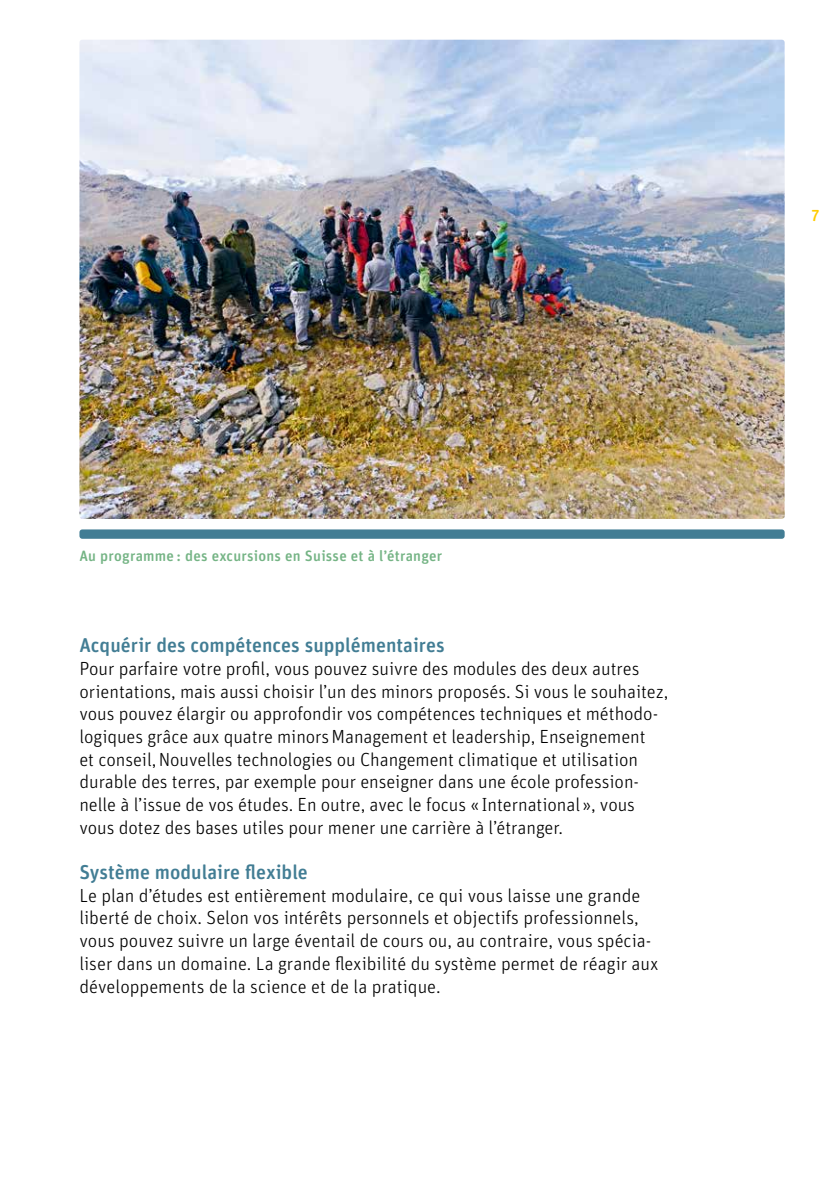
<style>
.page{position:relative;width:840px;height:1191px;background:#fff}
.page>*{position:absolute;margin:0;border:0;box-sizing:border-box;transform-origin:0 0}
.t1{font:500 20px "Unit Rounded Pro";color:#427d94}
.t2{font:300 19px/22.6px "Unit Rounded Pro";letter-spacing:-.005em;color:#000}
.t3{font:500 16px "Unit Rounded Pro";color:#fc0}
.t4{font:500 15px "Unit Rounded Pro";letter-spacing:.015em;color:#75b485}
</style>
<div class="page">
<div style="left:79px;top:529px;width:705px;height:10px;background:#427d94;border-radius:3px"></div>
<img style="left:79px;top:40px;width:705px;height:479px">
<p class="t4" style="left:79px;top:545px;width:364px">Au programme : des excursions en Suisse et à l’étranger</p>
<p class="t1" style="left:79px;top:631px;width:366px">Acquérir des compétences supplémentaires</p>
<p class="t2" style="left:79px;top:656px;width:590px">Pour parfaire votre profil, vous pouvez suivre des modules des deux autres orientations, mais aussi choisir l’un des minors proposés. Si vous le souhaitez, vous pouvez élargir ou approfondir vos compétences techniques et méthodo&shy;logiques grâce aux quatre minorsManagement et leadership, Enseignement<br>et conseil,Nouvelles technologies ou Changement climatique et utilisation durable des terres, par exemple pour enseigner dans une école profession&shy;nelle à l’issue de vos études. En outre, avec le focus « International », vous vous dotez des bases utiles pour mener une carrière à l’étranger.</p>
<p class="t1" style="left:79px;top:858px;width:230px">Système modulaire flexible</p>
<p class="t2" style="left:79px;top:883px;width:580px">Le plan d’études est entièrement modulaire, ce qui vous laisse une grande liberté de choix. Selon vos intérêts personnels et objectifs professionnels, vous pouvez suivre un large éventail de cours ou, au contraire, vous spécia&shy;liser dans un domaine. La grande flexibilité du système permet de réagir aux développements de la science et de la pratique.</p>
<p class="t3" style="left:810px;top:204px;width:10px">7</p>
</div>
